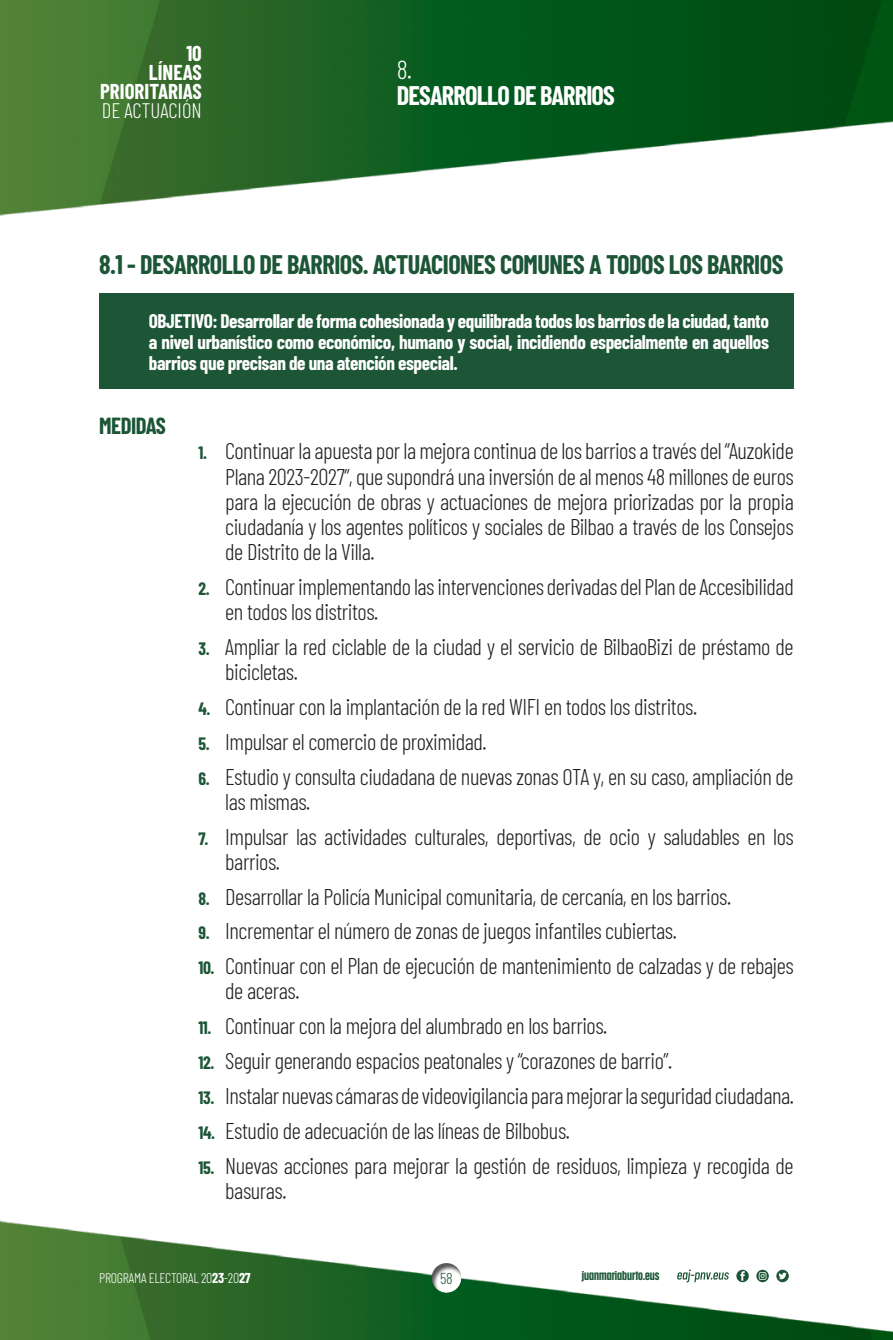
<style>
.page{position:relative;width:893px;height:1340px;background:#fff}
.page>*{position:absolute;margin:0;border:0;box-sizing:border-box;transform-origin:0 0}
.comun_-_CON_NUMERO{font:700 26.25px "Barlow Condensed";letter-spacing:-.02em;color:#1c5636}
.t1{font:700 26.25px "Barlow Condensed";letter-spacing:-.03em;color:#fff}
.t2{font:300 26.25px "Barlow Condensed";color:#fff}
.comun_-_CON_NUMERO-2{font:300 22.75px/25px "Barlow Condensed";letter-spacing:-.02em;color:#231f20}
.TIT2{font:700 22.75px "Barlow Condensed";letter-spacing:-.02em;color:#1c5636}
.t3{font:700 21px/19.2px "Barlow Condensed";color:#fff;text-align:right}
.t4{font:300 21px "Barlow Condensed";color:#fff}
.OBJETIVOS{font:700 19.25px/21.2px "Barlow Condensed";letter-spacing:-.02em;color:#fff;text-align:justify}
.t5{font:300 15.75px "Barlow Condensed";color:#1c5636}
.t6{font:300 14px "Barlow Condensed";letter-spacing:-.02em;color:#fff}
.t7{font:700 12.25px "Anguita Sans";color:#1c5636}
.s1{font-weight:700;font-size:17.5px;color:#1c5636}
.s2{font-weight:700}
</style>
<div class="page">
<img style="left:0;top:0;width:893px;height:1339px">
<div style="left:431px;top:1260px;width:33px;height:33px;background:#231f20;opacity:.75"></div>
<svg style="left:736px;top:1269px;width:13px;height:13px"></svg>
<svg style="left:756px;top:1269px;width:13px;height:13px"></svg>
<svg style="left:776px;top:1269px;width:13px;height:13px"></svg>
<svg style="left:677px;top:1269px;width:52px;height:13px"></svg>
<div style="left:99px;top:294px;width:695px;height:95px;background:#1c5636"></div>
<p class="t3" style="left:100px;top:42px;width:103px">10<br>LÍNEAS<br>PRIORITARIAS</p>
<p class="t4" style="left:102px;top:96px;width:101px">DE ACTUACIÓN</p>
<p class="t2" style="left:397px;top:51px;width:16px">8.</p>
<p class="t1" style="left:397px;top:77px;width:220px">DESARROLLO DE BARRIOS</p>
<p class="comun_-_CON_NUMERO" style="left:99px;top:246px;width:686px">8.1 - DESARROLLO DE BARRIOS. ACTUACIONES COMUNES A TODOS LOS BARRIOS</p>
<p class="OBJETIVOS" style="left:149px;top:309px;width:622px">OBJETIVO: Desarrollar de forma cohesionada y equilibrada todos los barrios de la ciudad, tanto a nivel urbanístico como económico, humano y social, incidiendo especialmente en aquellos barrios que precisan de una atención especial.</p>
<p class="TIT2" style="left:99px;top:410px;width:68px">MEDIDAS</p>
<p class="comun_-_CON_NUMERO-2" style="left:225px;top:437px;width:570px;text-align:justify;text-indent:-27px"><span class="s1">1.</span> Continuar la apuesta por la mejora continua de los barrios a través del “Auzokide Plana 2023-2027”, que supondrá una inversión de al menos 48 millones de euros para la ejecución de obras y actuaciones de mejora priorizadas por la propia ciudadanía y los agentes políticos y sociales de Bilbao a través de los Consejos de Distrito de la Villa.</p>
<p class="comun_-_CON_NUMERO-2" style="left:225px;top:572px;width:570px;text-indent:-27px"><span class="s1">2.</span> Continuar implementando las intervenciones derivadas del Plan de Accesibilidad en todos los distritos.</p>
<p class="comun_-_CON_NUMERO-2" style="left:225px;top:632px;width:570px;text-indent:-27px"><span class="s1">3.</span> Ampliar la red ciclable de la ciudad y el servicio de BilbaoBizi de préstamo de bicicletas.</p>
<p class="comun_-_CON_NUMERO-2" style="left:198px;top:692px;width:500px"><span class="s1">4.</span> Continuar con la implantación de la red WIFI en todos los distritos.</p>
<p class="comun_-_CON_NUMERO-2" style="left:198px;top:727px;width:290px"><span class="s1">5.</span> Impulsar el comercio de proximidad.</p>
<p class="comun_-_CON_NUMERO-2" style="left:225px;top:762px;width:570px;text-indent:-27px"><span class="s1">6.</span> Estudio y consulta ciudadana de nuevas zonas OTA y, en su caso, ampliación de las mismas.</p>
<p class="comun_-_CON_NUMERO-2" style="left:225px;top:822px;width:570px;text-indent:-27px"><span class="s1">7.</span> Impulsar las actividades culturales, deportivas, de ocio y saludables en los barrios.</p>
<p class="comun_-_CON_NUMERO-2" style="left:198px;top:882px;width:534px"><span class="s1">8.</span> Desarrollar la Policía Municipal comunitaria, de cercanía, en los barrios.</p>
<p class="comun_-_CON_NUMERO-2" style="left:198px;top:917px;width:480px"><span class="s1">9.</span> Incrementar el número de zonas de juegos infantiles cubiertas.</p>
<p class="comun_-_CON_NUMERO-2" style="left:225px;top:952px;width:570px;text-indent:-27px"><span class="s1">10.</span> Continuar con el Plan de ejecución de mantenimiento de calzadas y de rebajes de aceras.</p>
<p class="comun_-_CON_NUMERO-2" style="left:198px;top:1012px;width:410px"><span class="s1">11.</span> Continuar con la mejora del alumbrado en los barrios.</p>
<p class="comun_-_CON_NUMERO-2" style="left:198px;top:1047px;width:475px"><span class="s1">12.</span> Seguir generando espacios peatonales y “corazones de barrio”.</p>
<p class="comun_-_CON_NUMERO-2" style="left:198px;top:1082px;width:597px"><span class="s1">13.</span> Instalar nuevas cámaras de videovigilancia para mejorar la seguridad ciudadana.</p>
<p class="comun_-_CON_NUMERO-2" style="left:198px;top:1116px;width:373px"><span class="s1">14.</span> Estudio de adecuación de las líneas de Bilbobus.</p>
<p class="comun_-_CON_NUMERO-2" style="left:225px;top:1151px;width:570px;text-indent:-27px"><span class="s1">15.</span> Nuevas acciones para mejorar la gestión de residuos, limpieza y recogida de basuras.</p>
<p class="t6" style="left:99px;top:1267px;width:153px">PROGRAMA ELECTORAL 20<span class="s2">23</span>-20<span class="s2">27</span></p>
<p class="t5" style="left:440px;top:1267px;width:14px">58</p>
<p class="t7" style="left:582px;top:1268px;width:79px">juanmariaburto.eus</p>
</div>
